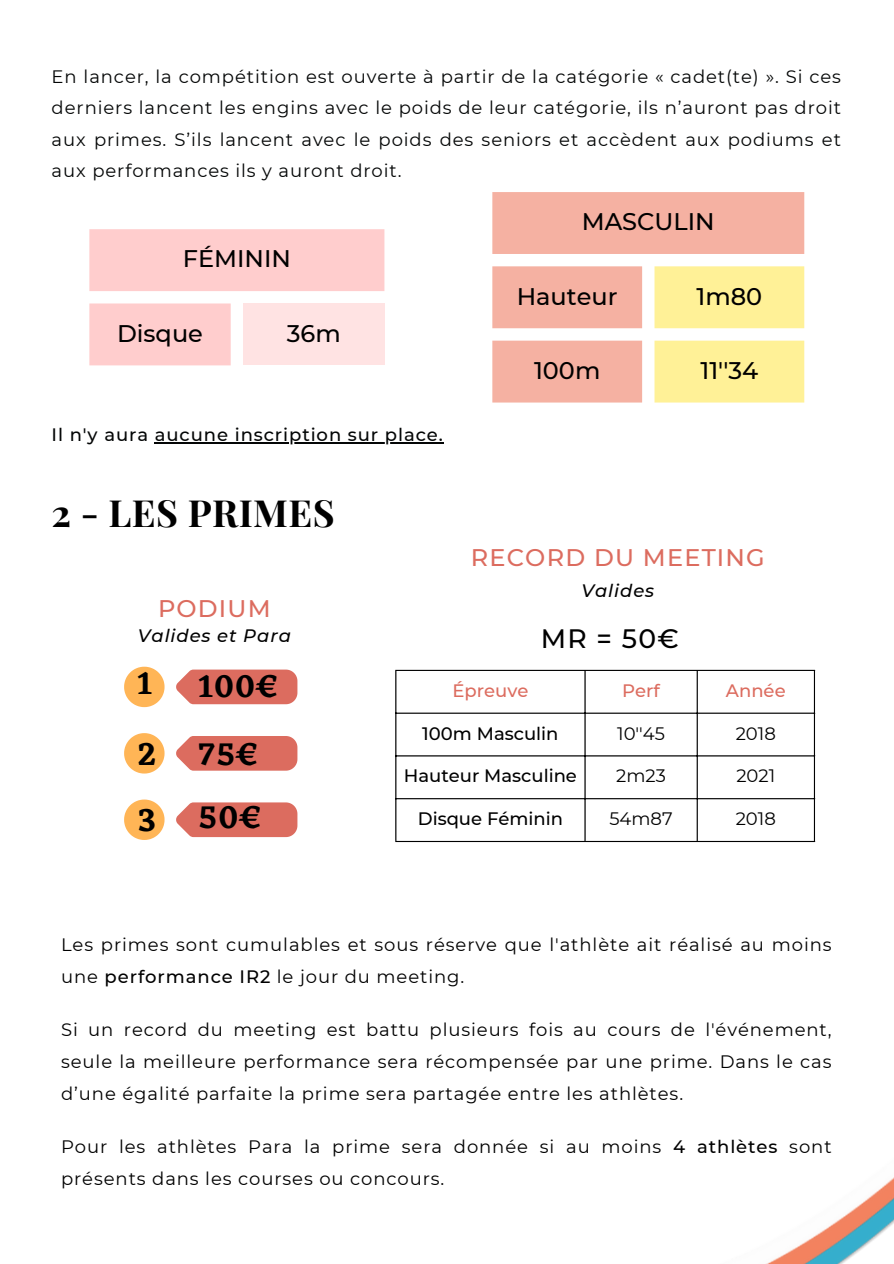
<style>
.page{position:relative;width:894px;height:1264px;background:#fff}
.page>*{position:absolute;margin:0;border:0;box-sizing:border-box;transform-origin:0 0}
.t1{font:700 37.5px "Playfair Display";letter-spacing:.01em;color:#000}
.t2{font:600 32.85px "Eczar";letter-spacing:.05em;color:#000}
.t3{font:500 26.55px "Montserrat";color:#000}
.t4{font:500 24px "Montserrat";color:#000}
.t5{font:500 24px "Montserrat";letter-spacing:.05em;color:#dc6c5f}
.t6{font:18px/32px "Montserrat";letter-spacing:.05em;color:#000}
.t7{font:18px/31.5px "Montserrat";letter-spacing:.05em;color:#040606;text-align:justify}
.t8{font:500 18px "Montserrat";color:#000}
.t9{font:500 18px "Montserrat";letter-spacing:.05em;color:#040606}
.t10{font:italic 500 18px "Montserrat";letter-spacing:.05em;color:#000}
.t11{font:500 18px "Montserrat";color:#dc6c5f}
.s1{font-weight:500}
</style>
<div class="page">
<svg style="left:89px;top:229px;width:295px;height:136px;background:#ffd4d4"></svg>
<div style="left:243px;top:303px;width:141px;height:62px;background:#ffe3e3"></div>
<svg style="left:492px;top:192px;width:312px;height:210px;fill:#f5b1a2"></svg>
<svg style="left:654px;top:266px;width:150px;height:136px;background:#fff2a2"></svg>
<svg style="left:176px;top:736px;width:121px;height:34px;background:#de7569"></svg>
<svg style="left:176px;top:669px;width:121px;height:35px;background:#de776b"></svg>
<svg style="left:176px;top:802px;width:121px;height:35px;background:#de776b"></svg>
<svg style="left:124px;top:733px;width:40px;height:40px"></svg>
<svg style="left:124px;top:666px;width:40px;height:41px"></svg>
<svg style="left:124px;top:799px;width:40px;height:41px"></svg>
<img style="left:768px;top:1178px;width:125px;height:85px">
<hr style="left:395px;top:671px;width:1px;height:170px;background:#000">
<hr style="left:584px;top:671px;width:1px;height:170px;background:#000">
<hr style="left:696px;top:671px;width:1px;height:170px;background:#000">
<hr style="left:813px;top:671px;width:1px;height:170px;background:#000">
<hr style="left:395px;top:670px;width:419px;height:1px;background:#000">
<hr style="left:395px;top:712px;width:419px;height:1px;background:#000">
<hr style="left:395px;top:755px;width:419px;height:1px;background:#000">
<hr style="left:395px;top:798px;width:419px;height:1px;background:#000">
<hr style="left:395px;top:841px;width:419px;height:1px;background:#000">
<hr style="left:155px;top:442px;width:289px;height:1px;background:#040606">
<p class="t7" style="left:52px;top:60px;width:790px">En lancer, la compétition est ouverte à partir de la catégorie « cadet(te) ». Si ces derniers lancent les engins avec le poids de leur catégorie, ils n’auront pas droit aux primes. S’ils lancent avec le poids des seniors et accèdent aux podiums et aux performances ils y auront droit.</p>
<p class="t4" style="left:183px;top:244px;width:110px">FÉMININ</p>
<p class="t4" style="left:117px;top:318px;width:87px">Disque</p>
<p class="t4" style="left:287px;top:318px;width:55px">36m</p>
<p class="t9" style="left:52px;top:423px;width:392px">Il n'y aura aucune inscription sur place.</p>
<p class="t1" style="left:52px;top:486px;width:284px">2 - LES PRIMES</p>
<p class="t5" style="left:158px;top:593px;width:114px">PODIUM</p>
<p class="t10" style="left:138px;top:625px;width:155px">Valides et Para</p>
<p class="t4" style="left:581px;top:207px;width:134px">MASCULIN</p>
<p class="t4" style="left:516px;top:281px;width:102px">Hauteur</p>
<p class="t4" style="left:696px;top:281px;width:67px">1m80</p>
<p class="t4" style="left:534px;top:355px;width:68px">100m</p>
<p class="t4" style="left:700px;top:355px;width:59px">11''34</p>
<p class="t5" style="left:470px;top:543px;width:295px">RECORD DU MEETING</p>
<p class="t10" style="left:581px;top:579px;width:74px">Valides</p>
<p class="t3" style="left:540px;top:622px;width:140px">MR = 50€</p>
<h4 class="t2" style="left:137px;top:663px;width:16px">1</h4>
<h4 class="t2" style="left:198px;top:667px;width:80px">100€</h4>
<h3 class="t2" style="left:137px;top:734px;width:21px">2</h3>
<h3 class="t2" style="left:137px;top:800px;width:20px">3</h3>
<h3 class="t2" style="left:198px;top:734px;width:60px">75€</h3>
<p class="t2" style="left:198px;top:797px;width:64px">50€</p>
<p class="t11" style="left:452px;top:679px;width:77px">Épreuve</p>
<p class="t11" style="left:622px;top:679px;width:39px">Perf</p>
<h2 class="t11" style="left:725px;top:679px;width:61px">Année</h2>
<h2 class="t8" style="left:422px;top:722px;width:138px">100m Masculin</h2>
<h2 class="t6" style="left:617px;top:717px;width:49px">10''45</h2>
<p class="t6" style="left:735px;top:717px;width:42px">2018</p>
<p class="t8" style="left:403px;top:765px;width:175px">Hauteur Masculine</p>
<p class="t6" style="left:616px;top:760px;width:51px">2m23</p>
<p class="t6" style="left:736px;top:760px;width:40px">2021</p>
<p class="t8" style="left:417px;top:807px;width:147px">Disque Féminin</p>
<p class="t6" style="left:609px;top:802px;width:65px">54m87</p>
<p class="t6" style="left:735px;top:802px;width:42px">2018</p>
<p class="t6" style="left:61px;top:928px;width:771px">Les primes sont cumulables et sous réserve que l'athlète ait réalisé au moins une <span class="s1">performance IR2</span> le jour du meeting.</p>
<h4 class="t6" style="left:61px;top:1013px;width:771px;text-align:justify">Si un record du meeting est battu plusieurs fois au cours de l'événement, seule la meilleure performance sera récompensée par une prime. Dans le cas d’une égalité parfaite la prime sera partagée entre les athlètes.</h4>
<h1 class="t6" style="left:61px;top:1130px;width:771px">Pour les athlètes Para la prime sera donnée si au moins <span class="s1">4 athlètes</span> sont présents dans les courses ou concours.</h1>
</div>
